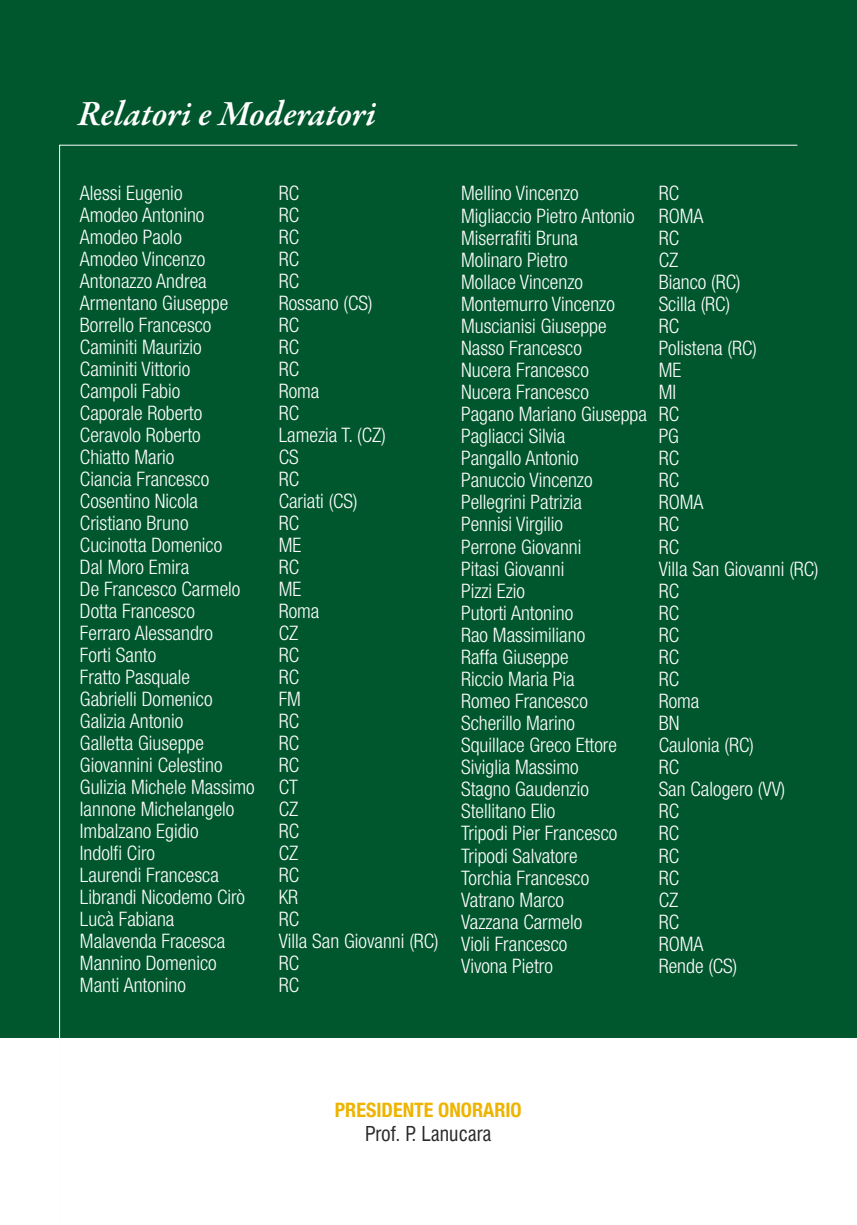
<style>
.page{position:relative;width:857px;height:1225px;background:#fff}
.page>*{position:absolute;margin:0;border:0;box-sizing:border-box;transform-origin:0 0}
.t1{font:italic 600 36px "Garamond Premr Pro";letter-spacing:-.005em;color:#fefefe}
.t2{font:300 condensed 20px/22px "Helvetica Neue LT Pro";color:#fefefe}
.t3{font:700 condensed 20px "Helvetica Neue LT Pro";color:#eeb400}
.t4{font:condensed 20px "Swiss 721 BT";color:#2a2a29}
</style>
<div class="page">
<div style="left:0;top:0;width:856px;height:1037px;background:#00572d"></div>
<h1 class="t1" style="left:78px;top:99px;width:299px">Relatori e Moderatori</h1>
<p class="t2" style="left:80px;top:185px;width:104px">Alessi Eugenio</p>
<p class="t2" style="left:278px;top:185px;width:22px">RC</p>
<p class="t2" style="left:80px;top:207px;width:126px">Amodeo Antonino</p>
<p class="t2" style="left:278px;top:207px;width:22px">RC</p>
<p class="t2" style="left:80px;top:229px;width:103px">Amodeo Paolo</p>
<p class="t2" style="left:278px;top:229px;width:22px">RC</p>
<p class="t2" style="left:80px;top:251px;width:127px">Amodeo Vincenzo</p>
<p class="t2" style="left:278px;top:251px;width:22px">RC</p>
<p class="t2" style="left:80px;top:273px;width:128px">Antonazzo Andrea</p>
<p class="t2" style="left:278px;top:273px;width:22px">RC</p>
<p class="t2" style="left:80px;top:295px;width:150px">Armentano Giuseppe</p>
<p class="t2" style="left:278px;top:295px;width:95px">Rossano (CS)</p>
<p class="t2" style="left:80px;top:317px;width:133px">Borrello Francesco</p>
<p class="t2" style="left:278px;top:317px;width:22px">RC</p>
<p class="t2" style="left:80px;top:339px;width:123px">Caminiti Maurizio</p>
<p class="t2" style="left:278px;top:339px;width:22px">RC</p>
<p class="t2" style="left:80px;top:361px;width:112px">Caminiti Vittorio</p>
<p class="t2" style="left:278px;top:361px;width:22px">RC</p>
<p class="t2" style="left:80px;top:383px;width:102px">Campoli Fabio</p>
<p class="t2" style="left:278px;top:383px;width:42px">Roma</p>
<p class="t2" style="left:80px;top:405px;width:124px">Caporale Roberto</p>
<p class="t2" style="left:278px;top:405px;width:22px">RC</p>
<p class="t2" style="left:80px;top:427px;width:122px">Ceravolo Roberto</p>
<p class="t2" style="left:278px;top:427px;width:108px">Lamezia T. (CZ)</p>
<p class="t2" style="left:80px;top:449px;width:96px">Chiatto Mario</p>
<p class="t2" style="left:278px;top:449px;width:21px">CS</p>
<p class="t2" style="left:80px;top:471px;width:131px">Ciancia Francesco</p>
<p class="t2" style="left:278px;top:471px;width:22px">RC</p>
<p class="t2" style="left:80px;top:493px;width:120px">Cosentino Nicola</p>
<p class="t2" style="left:278px;top:493px;width:80px">Cariati (CS)</p>
<p class="t2" style="left:80px;top:515px;width:110px">Cristiano Bruno</p>
<p class="t2" style="left:278px;top:515px;width:22px">RC</p>
<p class="t2" style="left:80px;top:537px;width:144px">Cucinotta Domenico</p>
<p class="t2" style="left:278px;top:537px;width:24px">ME</p>
<p class="t2" style="left:80px;top:559px;width:111px">Dal Moro Emira</p>
<p class="t2" style="left:278px;top:559px;width:22px">RC</p>
<p class="t2" style="left:80px;top:581px;width:162px">De Francesco Carmelo</p>
<p class="t2" style="left:278px;top:581px;width:24px">ME</p>
<p class="t2" style="left:80px;top:603px;width:116px">Dotta Francesco</p>
<p class="t2" style="left:278px;top:603px;width:42px">Roma</p>
<p class="t2" style="left:80px;top:625px;width:134px">Ferraro Alessandro</p>
<p class="t2" style="left:278px;top:625px;width:21px">CZ</p>
<p class="t2" style="left:80px;top:647px;width:78px">Forti Santo</p>
<p class="t2" style="left:278px;top:647px;width:22px">RC</p>
<p class="t2" style="left:80px;top:669px;width:111px">Fratto Pasquale</p>
<p class="t2" style="left:278px;top:669px;width:22px">RC</p>
<p class="t2" style="left:80px;top:691px;width:134px">Gabrielli Domenico</p>
<p class="t2" style="left:278px;top:691px;width:24px">FM</p>
<p class="t2" style="left:80px;top:713px;width:105px">Galizia Antonio</p>
<p class="t2" style="left:278px;top:713px;width:22px">RC</p>
<p class="t2" style="left:80px;top:735px;width:125px">Galletta Giuseppe</p>
<p class="t2" style="left:278px;top:735px;width:22px">RC</p>
<p class="t2" style="left:80px;top:757px;width:144px">Giovannini Celestino</p>
<p class="t2" style="left:80px;top:757px;width:220px;text-align:justify;text-indent:199px">RC Gulizia Michele Massimo CT Iannone Michelangelo</p>
<p class="t2" style="left:278px;top:801px;width:21px">CZ</p>
<p class="t2" style="left:80px;top:822px;width:120px">Imbalzano Egidio</p>
<p class="t2" style="left:278px;top:822px;width:22px">RC</p>
<p class="t2" style="left:80px;top:844px;width:77px">Indolfi Ciro</p>
<p class="t2" style="left:278px;top:844px;width:21px">CZ</p>
<p class="t2" style="left:80px;top:866px;width:140px">Laurendi Francesca</p>
<p class="t2" style="left:278px;top:866px;width:22px">RC</p>
<p class="t2" style="left:80px;top:888px;width:167px">Librandi Nicodemo Cirò</p>
<p class="t2" style="left:278px;top:888px;width:21px">KR</p>
<p class="t2" style="left:80px;top:910px;width:96px">Lucà Fabiana</p>
<p class="t2" style="left:278px;top:910px;width:22px">RC</p>
<p class="t2" style="left:80px;top:932px;width:147px">Malavenda Fracesca</p>
<p class="t2" style="left:278px;top:932px;width:161px">Villa San Giovanni (RC)</p>
<p class="t2" style="left:80px;top:954px;width:138px">Mannino Domenico</p>
<p class="t2" style="left:278px;top:954px;width:22px">RC</p>
<p class="t2" style="left:80px;top:976px;width:107px">Manti Antonino</p>
<p class="t2" style="left:278px;top:976px;width:22px">RC</p>
<p class="t2" style="left:461px;top:185px;width:244px;text-indent:197px">RC<br>Migliaccio Pietro Antonio ROMA<br>Miserrafiti Bruna</p>
<p class="t2" style="left:461px;top:185px;width:119px">Mellino Vincenzo</p>
<p class="t2" style="left:658px;top:229px;width:22px">RC</p>
<p class="t2" style="left:461px;top:251px;width:108px">Molinaro Pietro</p>
<p class="t2" style="left:658px;top:251px;width:21px">CZ</p>
<p class="t2" style="left:461px;top:273px;width:123px">Mollace Vincenzo</p>
<p class="t2" style="left:658px;top:273px;width:83px">Bianco (RC)</p>
<p class="t2" style="left:461px;top:295px;width:155px">Montemurro Vincenzo</p>
<p class="t2" style="left:658px;top:295px;width:73px">Scilla (RC)</p>
<p class="t2" style="left:461px;top:317px;width:147px">Muscianisi Giuseppe</p>
<p class="t2" style="left:658px;top:317px;width:22px">RC</p>
<p class="t2" style="left:461px;top:340px;width:122px">Nasso Francesco</p>
<p class="t2" style="left:658px;top:340px;width:100px">Polistena (RC)</p>
<p class="t2" style="left:461px;top:362px;width:129px">Nucera Francesco</p>
<p class="t2" style="left:658px;top:362px;width:24px">ME</p>
<p class="t2" style="left:461px;top:384px;width:129px">Nucera Francesco</p>
<p class="t2" style="left:461px;top:384px;width:219px;text-indent:197px">MI<br>Pagano Mariano Giuseppa RC<br>Pagliacci Silvia</p>
<p class="t2" style="left:658px;top:428px;width:22px">PG</p>
<p class="t2" style="left:461px;top:450px;width:119px">Pangallo Antonio</p>
<p class="t2" style="left:658px;top:450px;width:22px">RC</p>
<p class="t2" style="left:461px;top:472px;width:133px">Panuccio Vincenzo</p>
<p class="t2" style="left:658px;top:472px;width:22px">RC</p>
<p class="t2" style="left:461px;top:494px;width:122px">Pellegrini Patrizia</p>
<p class="t2" style="left:658px;top:494px;width:46px">ROMA</p>
<p class="t2" style="left:461px;top:516px;width:103px">Pennisi Virgilio</p>
<p class="t2" style="left:658px;top:516px;width:22px">RC</p>
<p class="t2" style="left:461px;top:538px;width:122px">Perrone Giovanni</p>
<p class="t2" style="left:658px;top:538px;width:22px">RC</p>
<p class="t2" style="left:461px;top:560px;width:105px">Pitasi Giovanni</p>
<p class="t2" style="left:658px;top:560px;width:161px">Villa San Giovanni (RC)</p>
<p class="t2" style="left:461px;top:582px;width:65px">Pizzi Ezio</p>
<p class="t2" style="left:658px;top:582px;width:22px">RC</p>
<p class="t2" style="left:461px;top:604px;width:114px">Putorti Antonino</p>
<p class="t2" style="left:658px;top:604px;width:22px">RC</p>
<p class="t2" style="left:461px;top:626px;width:125px">Rao Massimiliano</p>
<p class="t2" style="left:658px;top:626px;width:22px">RC</p>
<p class="t2" style="left:461px;top:648px;width:109px">Raffa Giuseppe</p>
<p class="t2" style="left:658px;top:648px;width:22px">RC</p>
<p class="t2" style="left:461px;top:670px;width:115px">Riccio Maria Pia</p>
<p class="t2" style="left:658px;top:670px;width:22px">RC</p>
<p class="t2" style="left:461px;top:693px;width:128px">Romeo Francesco</p>
<p class="t2" style="left:658px;top:693px;width:42px">Roma</p>
<p class="t2" style="left:461px;top:715px;width:115px">Scherillo Marino</p>
<p class="t2" style="left:658px;top:715px;width:22px">BN</p>
<p class="t2" style="left:461px;top:737px;width:157px">Squillace Greco Ettore</p>
<p class="t2" style="left:658px;top:737px;width:97px">Caulonia (RC)</p>
<p class="t2" style="left:461px;top:759px;width:119px">Siviglia Massimo</p>
<p class="t2" style="left:658px;top:759px;width:22px">RC</p>
<p class="t2" style="left:461px;top:781px;width:129px">Stagno Gaudenzio</p>
<p class="t2" style="left:658px;top:781px;width:128px">San Calogero (VV)</p>
<p class="t2" style="left:461px;top:803px;width:96px">Stellitano Elio</p>
<p class="t2" style="left:658px;top:803px;width:22px">RC</p>
<p class="t2" style="left:461px;top:825px;width:158px">Tripodi Pier Francesco</p>
<p class="t2" style="left:658px;top:825px;width:22px">RC</p>
<p class="t2" style="left:461px;top:847px;width:118px">Tripodi Salvatore</p>
<p class="t2" style="left:658px;top:847px;width:22px">RC</p>
<p class="t2" style="left:461px;top:869px;width:130px">Torchia Francesco</p>
<p class="t2" style="left:658px;top:869px;width:22px">RC</p>
<p class="t2" style="left:461px;top:891px;width:104px">Vatrano Marco</p>
<p class="t2" style="left:658px;top:891px;width:21px">CZ</p>
<p class="t2" style="left:461px;top:913px;width:123px">Vazzana Carmelo</p>
<p class="t2" style="left:658px;top:913px;width:22px">RC</p>
<p class="t2" style="left:461px;top:935px;width:108px">Violi Francesco</p>
<p class="t2" style="left:658px;top:935px;width:46px">ROMA</p>
<p class="t2" style="left:461px;top:957px;width:93px">Vivona Pietro</p>
<p class="t2" style="left:658px;top:957px;width:80px">Rende (CS)</p>
<p class="t3" style="left:335px;top:1102px;width:188px">PRESIDENTE ONORARIO</p>
<p class="t4" style="left:365px;top:1125px;width:128px">Prof. P. Lanucara</p>
</div>
